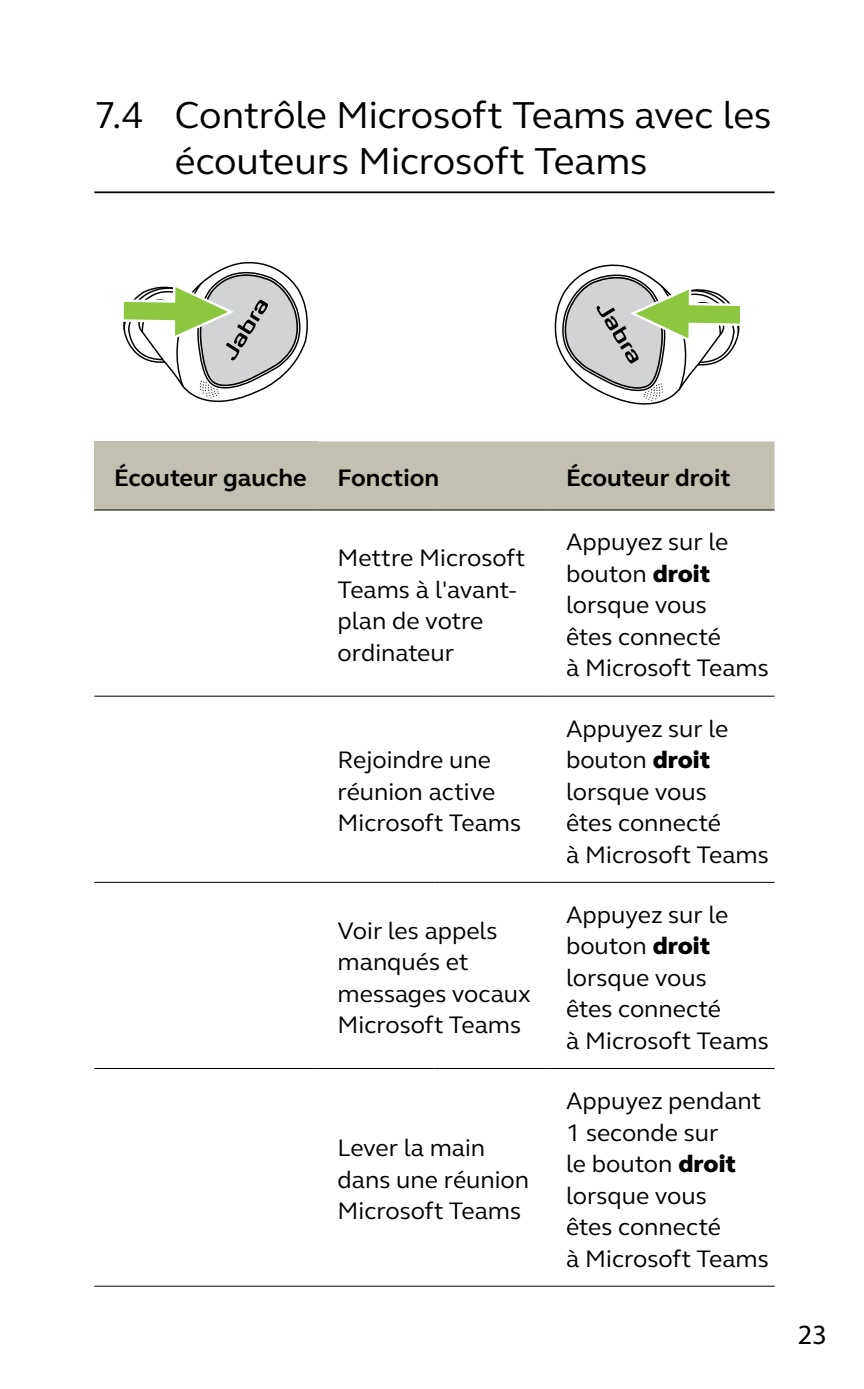
<style>
.page{position:relative;width:864px;height:1389px;background:#fff}
.page>*{position:absolute;margin:0;border:0;box-sizing:border-box;transform-origin:0 0}
.t1{font:38.5px/45.5px "GN Elliot";letter-spacing:-.005em;color:#000}
.t2{font:28px "Myriad Pro";color:#000}
.t3{font:24.5px/31.5px "GN Elliot";color:#000}
.t4{font:700 24.5px "GN Elliot";color:#000}
.s1{font-weight:800}
</style>
<div class="page">
<hr style="left:94px;top:191px;width:680px;height:2px;background:#000">
<div style="left:94px;top:441px;width:223px;height:69px;background:#c4c0b1"></div>
<div style="left:317px;top:441px;width:457px;height:68px;background:#c4c0b1"></div>
<hr style="left:94px;top:509px;width:223px;height:2px;background:#000">
<hr style="left:317px;top:509px;width:117px;height:2px;background:#000">
<hr style="left:434px;top:509px;width:112px;height:2px;background:#000">
<hr style="left:546px;top:509px;width:228px;height:2px;background:#000">
<hr style="left:94px;top:696px;width:223px;height:1px;background:#000">
<hr style="left:317px;top:696px;width:117px;height:1px;background:#000">
<hr style="left:434px;top:696px;width:112px;height:1px;background:#000">
<hr style="left:546px;top:696px;width:228px;height:1px;background:#000">
<hr style="left:94px;top:882px;width:223px;height:1px;background:#000">
<hr style="left:317px;top:882px;width:117px;height:1px;background:#000">
<hr style="left:434px;top:882px;width:112px;height:1px;background:#000">
<hr style="left:546px;top:882px;width:228px;height:1px;background:#000">
<hr style="left:94px;top:1068px;width:223px;height:1px;background:#000">
<hr style="left:317px;top:1068px;width:117px;height:1px;background:#000">
<hr style="left:434px;top:1068px;width:112px;height:1px;background:#000">
<hr style="left:546px;top:1068px;width:228px;height:1px;background:#000">
<hr style="left:94px;top:1286px;width:223px;height:1px;background:#000">
<hr style="left:317px;top:1286px;width:117px;height:1px;background:#000">
<hr style="left:434px;top:1286px;width:112px;height:1px;background:#000">
<hr style="left:546px;top:1286px;width:228px;height:1px;background:#000">
<svg style="left:123px;top:261px;width:185px;height:142px"></svg>
<svg style="left:554px;top:264px;width:186px;height:141px"></svg>
<h1 class="t1" style="left:175px;top:91px;width:597px;text-indent:-81px">7.4 Contrôle Microsoft Teams avec les écouteurs Microsoft Teams</h1>
<p class="t4" style="left:114px;top:461px;width:194px">Écouteur gauche</p>
<p class="t4" style="left:337px;top:461px;width:103px">Fonction</p>
<p class="t4" style="left:566px;top:461px;width:166px">Écouteur droit</p>
<p class="t3" style="left:337px;top:541px;width:189px">Mettre Microsoft<br>Teams à l'avant&shy;plan de votre ordinateur</p>
<p class="t3" style="left:337px;top:743px;width:185px">Rejoindre une réunion active<br>Microsoft Teams</p>
<p class="t3" style="left:337px;top:914px;width:195px">Voir les appels manqués et messages vocaux<br>Microsoft Teams</p>
<p class="t3" style="left:337px;top:1132px;width:193px">Lever la main dans une réunion<br>Microsoft Teams</p>
<p class="t3" style="left:566px;top:526px;width:204px">Appuyez sur le bouton <span class="s1">droit </span>lorsque vous<br>êtes connecté<br>à Microsoft Teams</p>
<p class="t3" style="left:566px;top:712px;width:204px">Appuyez sur le bouton <span class="s1">droit </span>lorsque vous<br>êtes connecté<br>à Microsoft Teams</p>
<p class="t3" style="left:566px;top:898px;width:204px">Appuyez sur le bouton <span class="s1">droit </span>lorsque vous<br>êtes connecté<br>à Microsoft Teams</p>
<p class="t3" style="left:566px;top:1084px;width:204px">Appuyez pendant<br>1 seconde sur<br>le bouton <span class="s1">droit </span>lorsque vous<br>êtes connecté<br>à Microsoft Teams</p>
<p class="t2" style="left:797px;top:1317px;width:30px">23</p>
</div>
